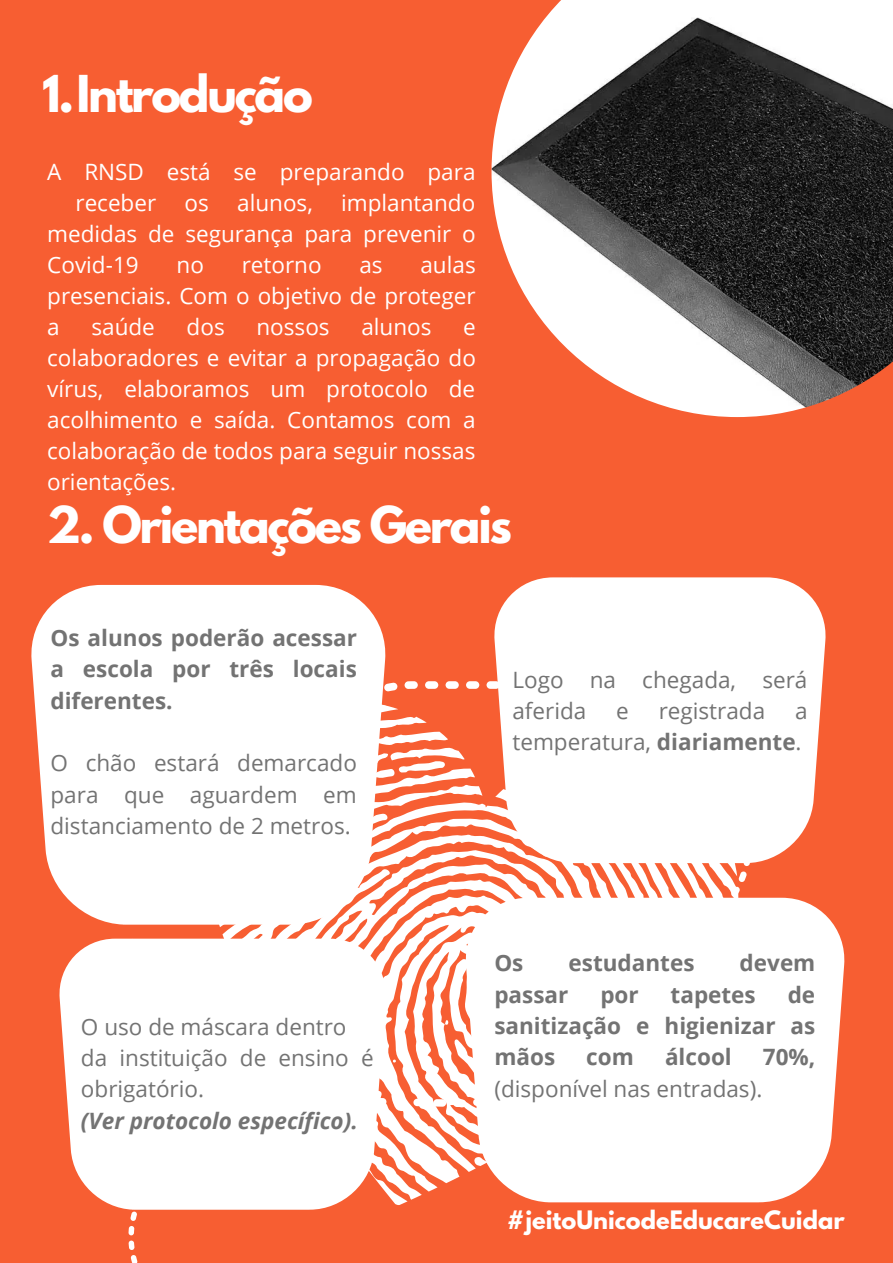
<style>
.page{position:relative;width:893px;height:1263px;background:#f75e32}
.page>*{position:absolute;margin:0;border:0;box-sizing:border-box;transform-origin:0 0}
.t1{font:700 45px "League Spartan";letter-spacing:-.05em;color:#fff}
.t2{font:22.5px/31px "Open Sans";color:#fff;text-align:justify}
.t3{font:22.5px/31.3px "Open Sans";color:#737373}
.t4{font:700 22.5px/31.3px "Open Sans";color:#737373;text-align:justify}
.t5{font:700 22.5px "League Spartan";color:#fff}
.t6{font:italic 700 22.5px "Open Sans";color:#737373}
.s1{font-weight:700}
</style>
<div class="page">
<img style="left:491px;top:0;width:402px;height:417px">
<svg style="left:31px;top:585px;width:355px;height:337px;background:#feede8"></svg>
<svg style="left:494px;top:577px;width:332px;height:283px;background:#feeeea"></svg>
<svg style="left:765px;top:898px;width:80px;height:304px;fill:#fff"></svg>
<svg style="left:59px;top:939px;width:48px;height:264px;fill:#fff"></svg>
<svg style="left:107px;top:676px;width:658px;height:587px"></svg>
<p class="t1" style="left:42px;top:71px;width:272px">1.Introdução</p>
<p class="t2" style="left:75px;top:156px;width:401px;text-indent:-28px">A RNSD está se preparando para receber</p>
<p class="t2" style="left:47px;top:187px;width:430px;text-indent:294px">implantando medidas de segurança para prevenir o Covid-19</p>
<p class="t2" style="left:185px;top:187px;width:26px">os</p>
<p class="t2" style="left:237px;top:187px;width:77px">alunos,</p>
<p class="t2" style="left:47px;top:249px;width:430px;text-indent:373px">aulas presenciais. Com o objetivo de proteger a</p>
<p class="t2" style="left:176px;top:249px;width:29px">no</p>
<p class="t2" style="left:242px;top:249px;width:81px">retorno</p>
<p class="t2" style="left:359px;top:249px;width:25px">as</p>
<p class="t2" style="left:91px;top:311px;width:65px">saúde</p>
<p class="t2" style="left:187px;top:311px;width:40px">dos</p>
<p class="t2" style="left:256px;top:311px;width:75px">nossos</p>
<p class="t2" style="left:361px;top:311px;width:72px">alunos</p>
<p class="t2" style="left:47px;top:311px;width:430px;text-indent:416px">e colaboradores e evitar a propagação do vírus, elaboramos um protocolo de acolhimento e saída. Contamos com a colaboração de todos para seguir nossas orientações.</p>
<p class="t1" style="left:47px;top:502px;width:466px">2. Orientações Gerais</p>
<p class="t4" style="left:50px;top:621px;width:308px">Os alunos poderão acessar a escola por três locais diferentes.</p>
<p class="t3" style="left:50px;top:747px;width:308px;text-align:justify">O chão estará demarcado para que aguardem em distanciamento de 2 metros.</p>
<p class="t3" style="left:81px;top:1010px;width:267px">O uso de máscara dentro</p>
<p class="t3" style="left:81px;top:1041px;width:294px">da instituição de ensino é obrigatório.</p>
<p class="t6" style="left:81px;top:1104px;width:278px">(Ver protocolo específico).</p>
<p class="t3" style="left:512px;top:663px;width:296px">Logo na chegada, será aferida</p>
<p class="t3" style="left:616px;top:695px;width:14px">e</p>
<p class="t3" style="left:659px;top:695px;width:108px">registrada</p>
<p class="t3" style="left:512px;top:695px;width:297px;text-align:right">a<br>temperatura, <span class="s1">diariamente</span>.</p>
<p class="t4" style="left:494px;top:947px;width:31px">Os</p>
<p class="t4" style="left:568px;top:947px;width:127px">estudantes</p>
<p class="t4" style="left:739px;top:947px;width:77px">devem</p>
<p class="t4" style="left:494px;top:978px;width:76px">passar</p>
<p class="t4" style="left:600px;top:978px;width:40px">por</p>
<p class="t4" style="left:670px;top:978px;width:87px">tapetes</p>
<p class="t4" style="left:494px;top:978px;width:322px;text-indent:293px">de sanitização e higienizar as mãos</p>
<p class="t4" style="left:586px;top:1041px;width:49px">com</p>
<p class="t4" style="left:665px;top:1041px;width:68px">álcool</p>
<p class="t4" style="left:763px;top:1041px;width:54px">70%,</p>
<p class="t3" style="left:494px;top:1072px;width:269px">(disponível nas entradas).</p>
<p class="t5" style="left:507px;top:1209px;width:339px">#jeitoUnicodeEducareCuidar</p>
</div>
